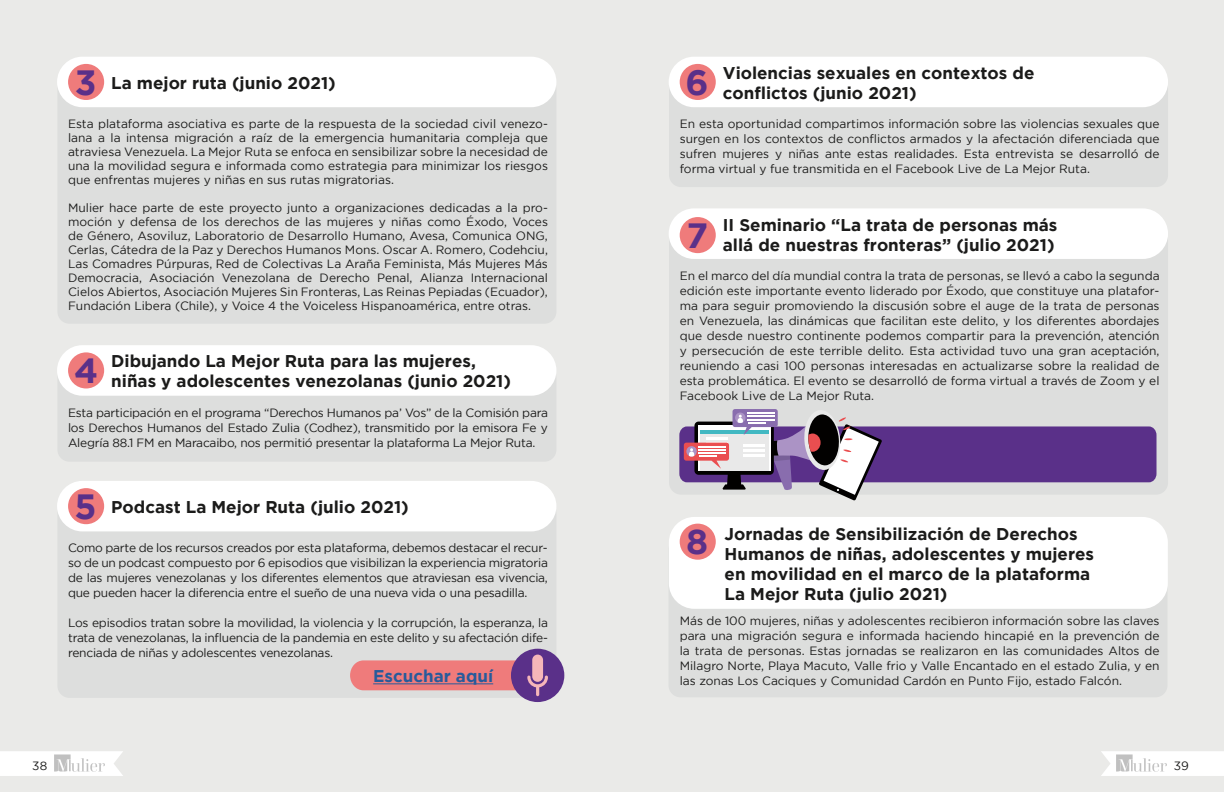
<style>
.page{position:relative;width:1224px;height:792px;background:#eaeae8}
.page>*{position:absolute;margin:0;border:0;box-sizing:border-box;transform-origin:0 0}
.t1{font:700 35px "Gotham";color:#5a3089}
.t2{font:700 17px/20px "Gotham";color:#1b1b1a}
.t3{font:700 17px "Gotham";color:#275b9b}
.t4{font:12px/15px "Gotham";color:#1b1b1a;text-align:justify}
</style>
<div class="page">
<div style="left:0;top:751px;width:123px;height:25px;background:#fff"></div>
<img style="left:54px;top:755px;width:51px;height:17px">
<div style="left:1101px;top:751px;width:123px;height:25px;background:#fff"></div>
<img style="left:1116px;top:755px;width:51px;height:17px">
<div style="left:669px;top:537px;width:498px;height:160px;background:#dddedd;border-radius:12px"></div>
<div style="left:57px;top:78px;width:499px;height:246px;background:#dddedd;border-radius:12px"></div>
<div style="left:669px;top:78px;width:499px;height:109px;background:#dddedd;border-radius:12px"></div>
<div style="left:669px;top:229px;width:499px;height:266px;background:#dddedd;border-radius:12px"></div>
<div style="left:669px;top:517px;width:499px;height:92px;background:#fff;border-radius:26px"></div>
<div style="left:57px;top:366px;width:499px;height:96px;background:#dddedd;border-radius:12px"></div>
<div style="left:57px;top:502px;width:499px;height:196px;background:#dddedd;border-radius:12px"></div>
<div style="left:57px;top:57px;width:499px;height:50px;background:#fff;border-radius:25px"></div>
<div style="left:669px;top:57px;width:499px;height:50px;background:#fff;border-radius:25px"></div>
<div style="left:669px;top:208px;width:499px;height:51px;background:#fff;border-radius:25px"></div>
<div style="left:57px;top:345px;width:499px;height:51px;background:#fff;border-radius:25px"></div>
<div style="left:57px;top:481px;width:499px;height:50px;background:#fff;border-radius:25px"></div>
<div style="left:68px;top:64px;width:36px;height:36px;background:#ef7b7b;border-radius:50%"></div>
<div style="left:680px;top:64px;width:36px;height:36px;background:#ef7b7b;border-radius:50%"></div>
<div style="left:680px;top:217px;width:36px;height:36px;background:#ef7b7b;border-radius:50%"></div>
<div style="left:680px;top:524px;width:36px;height:36px;background:#ef7b7b;border-radius:50%"></div>
<div style="left:68px;top:352px;width:36px;height:36px;background:#ef7b7b;border-radius:50%"></div>
<div style="left:68px;top:488px;width:36px;height:36px;background:#ef7b7b;border-radius:50%"></div>
<div style="left:511px;top:649px;width:53px;height:53px;background:#5a3089;border-radius:50%"></div>
<div style="left:532px;top:655px;width:11px;height:27px;background:#f6b6b9;border-radius:5px"></div>
<svg style="left:350px;top:660px;width:206px;height:36px"></svg>
<hr style="left:373px;top:684px;width:120px;height:1px;background:#275b9b">
<svg style="left:679px;top:409px;width:478px;height:92px"></svg>
<h2 class="t2" style="left:111px;top:72px;width:226px">La mejor ruta (junio 2021)</h2>
<h2 class="t2" style="left:723px;top:62px;width:313px">Violencias sexuales en contextos de conflictos (junio 2021)</h2>
<h1 class="t1" style="left:75px;top:62px;width:23px">3</h1>
<h1 class="t1" style="left:686px;top:62px;width:25px">6</h1>
<p class="t4" style="left:68px;top:117px;width:481px;line-height:14px">Esta plataforma asociativa es parte de la respuesta de la sociedad civil venezo&shy;lana a la intensa migración a raíz de la emergencia humanitaria compleja que atraviesa Venezuela. La Mejor Ruta se enfoca en sensibilizar sobre la necesidad de una la movilidad segura e informada como estrategia para minimizar los riesgos que enfrentas mujeres y niñas en sus rutas migratorias.</p>
<p class="t4" style="left:68px;top:201px;width:481px;line-height:14px">Mulier hace parte de este proyecto junto a organizaciones dedicadas a la pro&shy;moción y defensa de los derechos de las mujeres y niñas como Éxodo, Voces de Género, Asoviluz, Laboratorio de Desarrollo Humano, Avesa, Comunica ONG, Cerlas, Cátedra de la Paz y Derechos Humanos Mons. Oscar A. Romero, Codehciu, Las Comadres Púrpuras, Red de Colectivas La Araña Feminista, Más Mujeres Más Democracia, Asociación Venezolana de Derecho Penal, Alianza Internacional Cielos Abiertos, Asociación Mujeres Sin Fronteras, Las Reinas Pepiadas (Ecuador), Fundación Libera (Chile), y Voice 4 the Voiceless Hispanoamérica, entre otras.</p>
<h1 class="t1" style="left:74px;top:351px;width:26px">4</h1>
<h2 class="t2" style="left:111px;top:351px;width:401px">Dibujando La Mejor Ruta para las mujeres, niñas y adolescentes venezolanas (junio 2021)</h2>
<p class="t4" style="left:68px;top:405px;width:481px">Esta participación en el programa “Derechos Humanos pa’ Vos” de la Comisión para los Derechos Humanos del Estado Zulia (Codhez), transmitido por la emisora Fe y Alegría 88.1 FM en Maracaibo, nos permitió presentar la plataforma La Mejor Ruta.</p>
<h1 class="t1" style="left:75px;top:486px;width:24px">5</h1>
<h2 class="t2" style="left:111px;top:497px;width:299px">Podcast La Mejor Ruta (julio 2021)</h2>
<p class="t4" style="left:68px;top:540px;width:481px">Como parte de los recursos creados por esta plataforma, debemos destacar el recur&shy;so de un podcast compuesto por 6 episodios que visibilizan la experiencia migratoria de las mujeres venezolanas y los diferentes elementos que atraviesan esa vivencia, que pueden hacer la diferencia entre el sueño de una nueva vida o una pesadilla.</p>
<p class="t4" style="left:68px;top:615px;width:481px">Los episodios tratan sobre la movilidad, la violencia y la corrupción, la esperanza, la trata de venezolanas, la influencia de la pandemia en este delito y su afectación dife&shy;renciada de niñas y adolescentes venezolanas.</p>
<h2 class="t3" style="left:373px;top:666px;width:122px">Escuchar aquí</h2>
<p class="t4" style="left:680px;top:116px;width:481px">En esta oportunidad compartimos información sobre las violencias sexuales que surgen en los contextos de conflictos armados y la afectación diferenciada que sufren mujeres y niñas ante estas realidades. Esta entrevista se desarrolló de forma virtual y fue transmitida en el Facebook Live de La Mejor Ruta.</p>
<h1 class="t1" style="left:686px;top:215px;width:23px">7</h1>
<h2 class="t2" style="left:723px;top:214px;width:336px">II Seminario “La trata de personas más allá de nuestras fronteras” (julio 2021)</h2>
<p class="t4" style="left:680px;top:268px;width:481px">En el marco del día mundial contra la trata de personas, se llevó a cabo la segunda edición este importante evento liderado por Éxodo, que constituye una platafor&shy;ma para seguir promoviendo la discusión sobre el auge de la trata de personas en Venezuela, las dinámicas que facilitan este delito, y los diferentes abordajes que desde nuestro continente podemos compartir para la prevención, atención y persecución de este terrible delito. Esta actividad tuvo una gran aceptación, reuniendo a casi 100 personas interesadas en actualizarse sobre la realidad de esta problemática. El evento se desarrolló de forma virtual a través de Zoom y el Facebook Live de La Mejor Ruta.</p>
<h1 class="t1" style="left:686px;top:522px;width:24px">8</h1>
<h2 class="t2" style="left:725px;top:523px;width:371px">Jornadas de Sensibilización de Derechos Humanos de niñas, adolescentes y mujeres en movilidad en el marco de la plataforma La Mejor Ruta (julio 2021)</h2>
<p class="t4" style="left:680px;top:613px;width:481px">Más de 100 mujeres, niñas y adolescentes recibieron información sobre las claves para una migración segura e informada haciendo hincapié en la prevención de la trata de personas. Estas jornadas se realizaron en las comunidades Altos de Milagro Norte, Playa Macuto, Valle frio y Valle Encantado en el estado Zulia, y en las zonas Los Caciques y Comunidad Cardón en Punto Fijo, estado Falcón.</p>
<p class="t4" style="left:32px;top:758px;width:16px">38</p>
<p class="t4" style="left:1174px;top:758px;width:17px">39</p>
</div>
